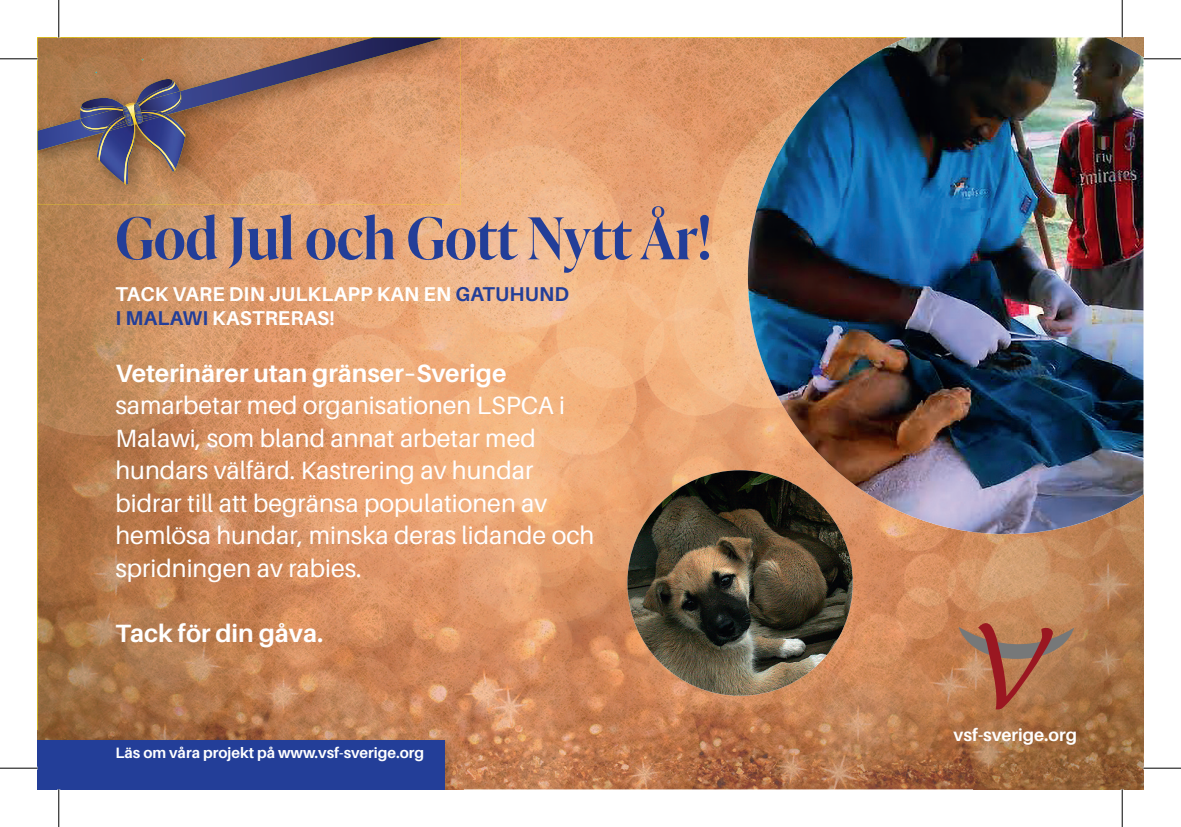
<style>
.page{position:relative;width:1181px;height:827px;background:#fff}
.page>*{position:absolute;margin:0;border:0;box-sizing:border-box;transform-origin:0 0}
.t1{font:600 57.5px "Ivy Presto Display";color:#233e98}
.t2{font:25px/32.5px "Aileron";color:#fff}
.t3{font:700 25px "Aileron";color:#fff}
.t4{font:700 20px/24px "Aileron";letter-spacing:.01em;color:#fff}
.t5{font:700 17.5px "Aileron";color:#fff}
.t6{font:700 15px "Aileron";color:#fff}
.s1{color:#233e98}
</style>
<div class="page">
<img style="left:378px;top:37px;width:595px;height:584px">
<img style="left:973px;top:534px;width:170px;height:255px">
<img style="left:38px;top:204px;width:340px;height:526px">
<img style="left:377px;top:621px;width:597px;height:168px">
<img style="left:117px;top:206px;width:592px;height:67px">
<img style="left:38px;top:37px;width:423px;height:167px">
<img style="left:38px;top:37px;width:403px;height:114px">
<img style="left:77px;top:98px;width:47px;height:11px">
<img style="left:79px;top:104px;width:25px;height:15px">
<img style="left:80px;top:112px;width:24px;height:19px">
<img style="left:91px;top:106px;width:13px;height:1px">
<img style="left:80px;top:107px;width:24px;height:5px">
<img style="left:81px;top:120px;width:23px;height:9px">
<img style="left:136px;top:79px;width:39px;height:21px">
<img style="left:140px;top:80px;width:40px;height:11px">
<img style="left:138px;top:91px;width:44px;height:23px">
<img style="left:140px;top:87px;width:4px;height:13px">
<img style="left:144px;top:82px;width:31px;height:18px">
<img style="left:160px;top:92px;width:21px;height:20px">
<img style="left:100px;top:124px;width:24px;height:59px">
<img style="left:97px;top:131px;width:1px;height:28px">
<img style="left:126px;top:172px;width:11px;height:13px">
<img style="left:98px;top:131px;width:11px;height:30px">
<img style="left:124px;top:132px;width:12px;height:52px">
<img style="left:167px;top:115px;width:18px;height:1px">
<img style="left:136px;top:137px;width:49px;height:35px">
<img style="left:167px;top:116px;width:18px;height:21px">
<img style="left:136px;top:123px;width:40px;height:48px">
<svg style="left:104px;top:100px;width:63px;height:32px;background:#535370"></svg>
<img style="left:748px;top:37px;width:395px;height:497px">
<img style="left:627px;top:470px;width:225px;height:225px;border-radius:113px">
<svg style="left:958px;top:620px;width:116px;height:90px;background:#ad6f50"></svg>
<img style="left:38px;top:730px;width:425px;height:59px">
<div style="left:38px;top:739px;width:406px;height:50px;background:#233e98"></div>
<hr style="left:0;top:58px;width:38px;height:1px;background:#000">
<hr style="left:1143px;top:58px;width:38px;height:1px;background:#000">
<hr style="left:0;top:767px;width:38px;height:1px;background:#000">
<hr style="left:1143px;top:767px;width:38px;height:1px;background:#000">
<hr style="left:58px;top:0;width:1px;height:37px;background:#000">
<hr style="left:58px;top:789px;width:1px;height:37px;background:#000">
<hr style="left:1121px;top:0;width:1px;height:37px;background:#000">
<hr style="left:1121px;top:789px;width:1px;height:37px;background:#000">
<h1 class="t1" style="left:115px;top:197px;width:597px">God Jul och Gott Nytt År!</h1>
<p class="t4" style="left:116px;top:282px;width:455px">TACK VARE DIN JULKLAPP KAN EN <span class="s1">GATUHUND<br>I MALAWI</span> KASTRERAS!</p>
<p class="t3" style="left:115px;top:359px;width:392px">Veterinärer utan gränser–Sverige</p>
<p class="t2" style="left:115px;top:389px;width:480px">samarbetar med organisationen LSPCA i Malawi, som bland annat arbetar med hundars välfärd. Kastrering av hundar bidrar till att begränsa populationen av hemlösa hundar, minska deras lidande och spridningen av rabies.</p>
<p class="t3" style="left:115px;top:619px;width:209px">Tack för din gåva.</p>
<p class="t6" style="left:115px;top:744px;width:310px">Läs om våra projekt på www.vsf-sverige.org</p>
<p class="t5" style="left:953px;top:724px;width:125px">vsf-sverige.org</p>
</div>
